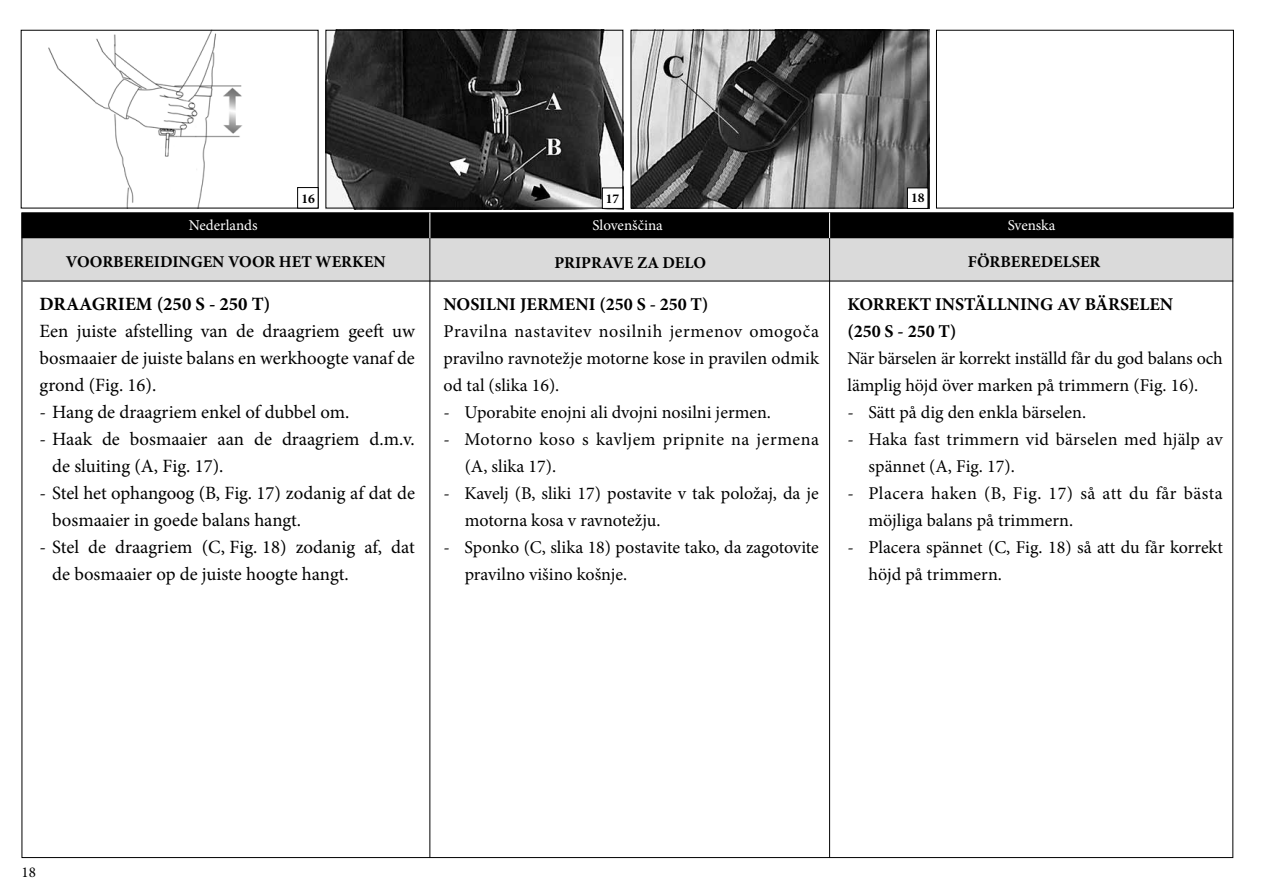
<style>
.page{position:relative;width:1263px;height:893px;background:#fff}
.page>*{position:absolute;margin:0;border:0;box-sizing:border-box;transform-origin:0 0}
.t1{font:18.75px/27px "Minion Pro";color:#000}
.t2{font:700 18.75px "Minion Pro";color:#000}
.t3{font:18px/27px "Minion Pro";color:#000}
.t4{font:700 18px/27px "Minion Pro";color:#000}
.t5{font:18px/27px "Minion Pro";letter-spacing:.02em;color:#000}
.t6{font:18px/27px "Minion Pro";letter-spacing:.025em;color:#000}
.t7{font:700 16.5px "Minion Pro";color:#000}
.t8{font:15px "Minion Pro";letter-spacing:-.005em;color:#fff}
.t9{font:15px "Minion Pro";color:#000}
.t10{font:700 13.5px "Minion Pro";color:#000}
</style>
<div class="page">
<div style="left:22px;top:238px;width:1211px;height:43px;background:#dadada"></div>
<div style="left:22px;top:213px;width:1211px;height:25px;background:#000"></div>
<hr style="left:23px;top:281px;width:1210px;height:1px;background:#000">
<svg style="left:829px;top:213px;width:1px;height:25px"></svg>
<hr style="left:829px;top:238px;width:1px;height:620px;background:#000">
<hr style="left:429px;top:238px;width:1px;height:620px;background:#000">
<svg style="left:429px;top:213px;width:1px;height:25px"></svg>
<img style="left:631px;top:30px;width:298px;height:179px">
<img style="left:326px;top:29px;width:297px;height:180px">
<img style="left:21px;top:30px;width:298px;height:179px">
<div style="left:298px;top:188px;width:20px;height:20px;background:#fff"></div>
<div style="left:297px;top:187px;width:21px;height:21px;border:1px solid #000"></div>
<div style="left:325px;top:30px;width:298px;height:178px;border:1px solid #000"></div>
<div style="left:602px;top:188px;width:21px;height:20px;background:#fff"></div>
<div style="left:602px;top:188px;width:21px;height:21px;border:1px solid #000"></div>
<div style="left:631px;top:30px;width:297px;height:178px;border:1px solid #000"></div>
<div style="left:907px;top:188px;width:21px;height:20px;background:#fff"></div>
<div style="left:907px;top:188px;width:21px;height:21px;border:1px solid #000"></div>
<div style="left:936px;top:30px;width:298px;height:178px;border:1px solid #000"></div>
<p class="t10" style="left:301px;top:189px;width:15px">16</p>
<p class="t10" style="left:606px;top:189px;width:15px">17</p>
<p class="t10" style="left:911px;top:188px;width:15px">18</p>
<p class="t8" style="left:189px;top:216px;width:70px">Nederlands</p>
<p class="t8" style="left:593px;top:216px;width:72px">Slovenščina</p>
<p class="t8" style="left:1008px;top:216px;width:49px">Svenska</p>
<p class="t7" style="left:66px;top:250px;width:321px">VOORBEREIDINGEN VOOR HET WERKEN</p>
<p class="t7" style="left:554px;top:252px;width:153px">PRIPRAVE ZA DELO</p>
<p class="t7" style="left:968px;top:250px;width:134px">FÖRBEREDELSER</p>
<p class="t2" style="left:40px;top:291px;width:232px">DRAAGRIEM (250 S - 250 T)</p>
<p class="t1" style="left:40px;top:318px;width:377px;text-align:justify">Een juiste afstelling van de draagriem geeft uw bosmaaier de juiste balans en werkhoogte vanaf de grond (Fig. 16).</p>
<p class="t1" style="left:40px;top:399px;width:311px">- Hang de draagriem enkel of dubbel om.</p>
<p class="t1" style="left:52px;top:426px;width:364px;text-indent:-13px">- Haak de bosmaaier aan de draagriem d.m.v. de sluiting (A, Fig. 17).</p>
<p class="t1" style="left:52px;top:480px;width:364px;text-indent:-13px">- Stel het ophangoog (B, Fig. 17) zodanig af dat de bosmaaier in goede balans hangt.</p>
<p class="t1" style="left:52px;top:534px;width:364px;text-indent:-13px">- Stel de draagriem (C, Fig. 18) zodanig af, dat de bosmaaier op de juiste hoogte hangt.</p>
<p class="t4" style="left:847px;top:290px;width:327px">KORREKT INSTÄLLNING AV BÄRSELEN (250 S - 250 T)</p>
<p class="t3" style="left:847px;top:344px;width:377px">När bärselen är korrekt inställd får du god balans och lämplig höjd över marken på trimmern (Fig. 16).</p>
<p class="t3" style="left:847px;top:398px;width:240px">- Sätt på dig den enkla bärselen.</p>
<p class="t3" style="left:869px;top:425px;width:356px;text-indent:-21px">- Haka fast trimmern vid bärselen med hjälp av spännet (A, Fig. 17).</p>
<p class="t5" style="left:869px;top:479px;width:356px;text-indent:-21px">- Placera haken (B, Fig. 17) så att du får bästa möjliga balans på trimmern.</p>
<p class="t3" style="left:869px;top:533px;width:356px;text-indent:-21px">- Placera spännet (C, Fig. 18) så att du får korrekt höjd på trimmern.</p>
<p class="t4" style="left:443px;top:290px;width:266px">NOSILNI JERMENI (250 S - 250 T)</p>
<p class="t3" style="left:443px;top:317px;width:377px;text-align:justify">Pravilna nastavitev nosilnih jermenov omogoča pravilno ravnotežje motorne kose in pravilen odmik od tal (slika 16).</p>
<p class="t3" style="left:443px;top:398px;width:329px">- Uporabite enojni ali dvojni nosilni jermen.</p>
<p class="t6" style="left:465px;top:425px;width:356px;text-indent:-21px">- Motorno koso s kavljem pripnite na jermena (A, slika 17).</p>
<p class="t3" style="left:465px;top:479px;width:356px;text-indent:-21px">- Kavelj (B, sliki 17) postavite v tak položaj, da je motorna kosa v ravnotežju.</p>
<p class="t3" style="left:465px;top:533px;width:356px;text-indent:-21px">- Sponko (C, slika 18) postavite tako, da zagotovite pravilno višino košnje.</p>
<p class="t9" style="left:22px;top:862px;width:16px">18</p>
</div>
